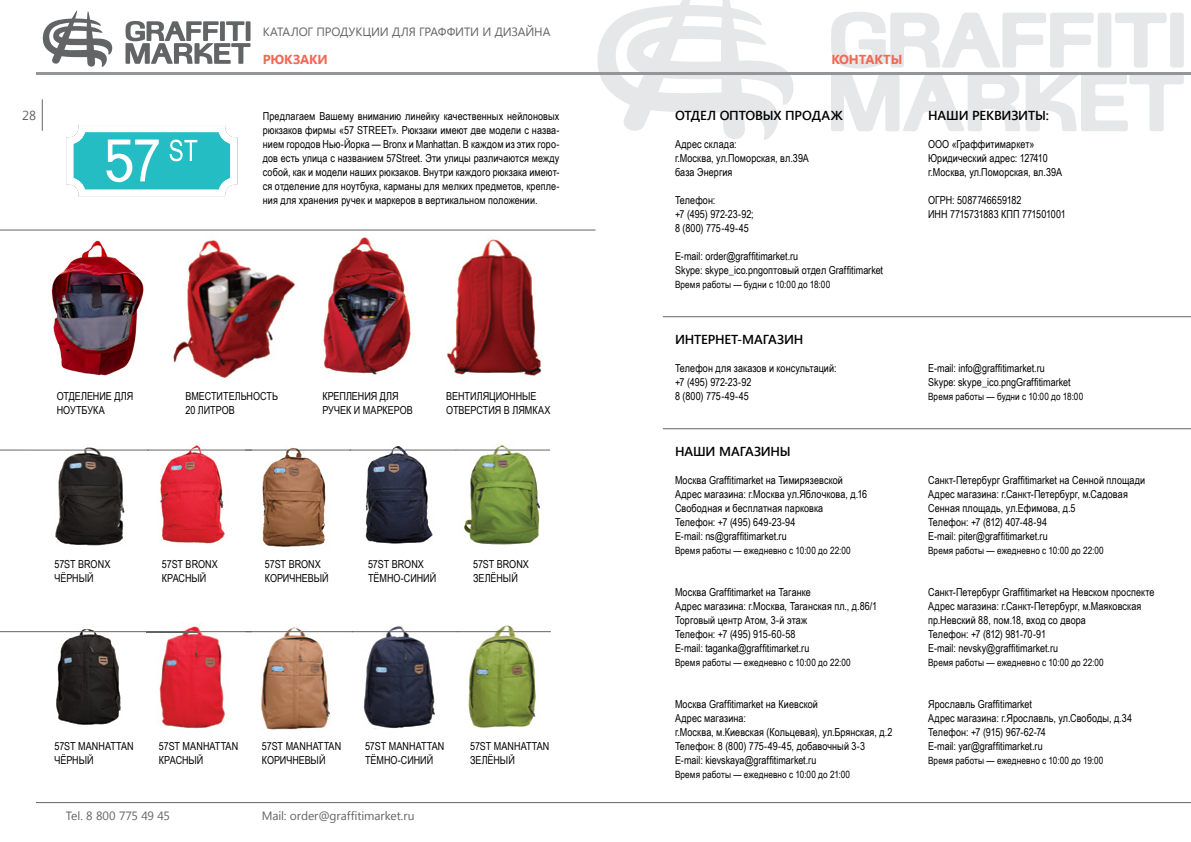
<style>
.page{position:relative;width:1191px;height:842px;background:#fff}
.page>*{position:absolute;margin:0;border:0;box-sizing:border-box;transform-origin:0 0}
.t1{font:600 13px "Segoe UI";letter-spacing:-.015em;color:#000}
.t2{font:700 13px "Segoe UI";letter-spacing:-.01em;color:#f26853}
.t3{font:13px "Segoe UI";color:#636466}
.t4{font:12px "Segoe UI";letter-spacing:-.01em;color:#636466}
.t5{font:11px/14px "Arial Narrow";letter-spacing:.005em;color:#000}
.t6{font:10px "Arial Narrow";letter-spacing:.01em;color:#000}
</style>
<div class="page">
<svg style="left:831px;top:12px;width:262px;height:56px"></svg>
<div style="left:1097px;top:13px;width:14px;height:55px;background:#e6e7e8;border-radius:3px"></div>
<svg style="left:1115px;top:13px;width:51px;height:55px"></svg>
<div style="left:1170px;top:13px;width:13px;height:55px;background:#e6e7e8;border-radius:3px"></div>
<svg style="left:831px;top:75px;width:352px;height:56px"></svg>
<svg style="left:597px;top:0;width:197px;height:140px"></svg>
<hr style="left:36px;top:802px;width:1155px;height:1px;background:#636466">
<hr style="left:42px;top:99px;width:1px;height:32px;background:#636466">
<svg style="left:125px;top:21px;width:125px;height:43px"></svg>
<svg style="left:42px;top:10px;width:71px;height:57px"></svg>
<hr style="left:36px;top:72px;width:1155px;height:3px;background:#939598">
<img style="left:51px;top:240px;width:94px;height:136px">
<svg style="left:66px;top:125px;width:171px;height:72px"></svg>
<img style="left:172px;top:229px;width:125px;height:149px">
<img style="left:312px;top:229px;width:109px;height:146px">
<img style="left:439px;top:229px;width:113px;height:147px">
<hr style="left:0;top:230px;width:595px;height:1px;background:#636466">
<img style="left:462px;top:444px;width:78px;height:101px">
<img style="left:365px;top:446px;width:68px;height:98px">
<img style="left:262px;top:447px;width:64px;height:100px">
<img style="left:159px;top:444px;width:75px;height:102px">
<img style="left:55px;top:447px;width:70px;height:99px">
<svg style="left:0;top:449px;width:199px;height:2px"></svg>
<hr style="left:200px;top:450px;width:52px;height:1px;background:#636466">
<svg style="left:245px;top:449px;width:305px;height:2px"></svg>
<img style="left:253px;top:627px;width:84px;height:104px">
<img style="left:149px;top:626px;width:86px;height:103px">
<img style="left:460px;top:625px;width:84px;height:103px">
<img style="left:45px;top:629px;width:85px;height:96px">
<img style="left:355px;top:626px;width:86px;height:103px">
<svg style="left:0;top:631px;width:146px;height:1px"></svg>
<hr style="left:146px;top:631px;width:52px;height:1px;background:#636466">
<hr style="left:457px;top:631px;width:52px;height:1px;background:#636466">
<svg style="left:200px;top:631px;width:257px;height:1px"></svg>
<hr style="left:513px;top:631px;width:38px;height:1px;background:#636466">
<hr style="left:663px;top:316px;width:528px;height:1px;background:#636466">
<hr style="left:663px;top:428px;width:528px;height:1px;background:#636466">
<p class="t3" style="left:22px;top:106px;width:15px">28</p>
<p class="t4" style="left:263px;top:23px;width:289px">КАТАЛОГ ПРОДУКЦИИ ДЛЯ ГРАФФИТИ И ДИЗАЙНА</p>
<p class="t2" style="left:263px;top:50px;width:64px">рюкзаки</p>
<p class="t5" style="left:263px;top:109px;width:298px;text-align:justify">Предлагаем Вашему вниманию линейку качественных нейлоновых рюкзаков фирмы «57 STREET». Рюкзаки имеют две модели с назва&shy;нием городов Нью-Йорка — Bronx и Manhattan. В каждом из этих горо&shy;дов есть улица с названием 57Street. Эти улицы различаются между собой, как и модели наших рюкзаков. Внутри каждого рюкзака имеют&shy;ся отделение для ноутбука, карманы для мелких предметов, крепле&shy;ния для хранения ручек и маркеров в вертикальном положении.</p>
<p class="t5" style="left:57px;top:389px;width:8px">отделение</p>
<p class="t5" style="left:114px;top:389px;width:8px">для</p>
<p class="t5" style="left:57px;top:403px;width:7px">ноутбука</p>
<p class="t5" style="left:185px;top:389px;width:8px">вместител</p>
<p class="t5" style="left:241px;top:389px;width:14px">ьност</p>
<p class="t5" style="left:272px;top:389px;width:7px">ь</p>
<p class="t5" style="left:185px;top:403px;width:20px">20 литров</p>
<p class="t5" style="left:322px;top:389px;width:7px">крепления</p>
<p class="t5" style="left:380px;top:389px;width:8px">для</p>
<p class="t5" style="left:322px;top:403px;width:7px">ручек</p>
<p class="t5" style="left:354px;top:403px;width:17px">и маркеров</p>
<p class="t5" style="left:446px;top:389px;width:7px">вентиля</p>
<p class="t5" style="left:489px;top:389px;width:15px">ционны</p>
<p class="t5" style="left:530px;top:389px;width:8px">Е</p>
<p class="t5" style="left:446px;top:403px;width:8px">отверстия</p>
<p class="t5" style="left:504px;top:403px;width:16px">в лямках</p>
<p class="t5" style="left:54px;top:557px;width:57px">57ST BRONX<br>ЧЁРНЫЙ</p>
<p class="t5" style="left:162px;top:557px;width:57px">57ST BRONX<br>КРАСНЫЙ</p>
<p class="t5" style="left:265px;top:557px;width:65px">57ST BRONX<br>КОРИЧНЕВЫЙ</p>
<p class="t5" style="left:368px;top:557px;width:70px">57ST BRONX<br>ТЁМНО-СИНИЙ</p>
<p class="t5" style="left:473px;top:557px;width:57px">57ST BRONX<br>ЗЕЛЁНЫЙ</p>
<p class="t5" style="left:54px;top:739px;width:81px">57ST MANHATTAN<br>ЧЁРНЫЙ</p>
<p class="t5" style="left:159px;top:739px;width:81px">57ST MANHATTAN<br>КРАСНЫЙ</p>
<p class="t5" style="left:262px;top:739px;width:81px">57ST MANHATTAN<br>КОРИЧНЕВЫЙ</p>
<p class="t5" style="left:365px;top:739px;width:81px">57ST MANHATTAN<br>ТЁМНО-СИНИЙ</p>
<p class="t5" style="left:470px;top:739px;width:81px">57ST MANHATTAN<br>ЗЕЛЁНЫЙ</p>
<p class="t4" style="left:66px;top:807px;width:106px">Tel. 8 800 775 49 45</p>
<p class="t4" style="left:262px;top:807px;width:154px">Mail: order@graffitimarket.ru</p>
<p class="t2" style="left:831px;top:50px;width:72px">контакты</p>
<p class="t1" style="left:675px;top:106px;width:169px">Отдел оптовых продаж</p>
<p class="t5" style="left:675px;top:137px;width:135px">Адрес склада:<br>г.Москва, ул.Поморская, вл.39А база Энергия</p>
<p class="t5" style="left:675px;top:193px;width:80px">Телефон:<br>+7 (495) 972-23-92;<br>8 (800) 775-49-45</p>
<p class="t5" style="left:675px;top:249px;width:210px">E-mail: order@graffitimarket.ru<br>Skype: skype_ico.pngоптовый отдел Graffitimarket</p>
<p class="t6" style="left:675px;top:277px;width:157px">Время работы — будни с 10:00 до 18:00</p>
<p class="t1" style="left:928px;top:106px;width:122px">Наши реквизиты:</p>
<p class="t5" style="left:928px;top:137px;width:135px">ООО «Граффитимаркет»<br>Юридический адрес: 127410 г.Москва, ул.Поморская, вл.39А</p>
<p class="t5" style="left:928px;top:193px;width:139px">ОГРН: 5087746659182<br>ИНН 7715731883 КПП 771501001</p>
<p class="t1" style="left:675px;top:330px;width:130px">И нтернет-магазин</p>
<p class="t5" style="left:675px;top:361px;width:163px">Телефон для заказов и консультаций: +7 (495) 972-23-92<br>8 (800) 775-49-45</p>
<p class="t5" style="left:928px;top:361px;width:144px">E-mail: info@graffitimarket.ru<br>Skype: skype_ico.pngGraffitimarket</p>
<p class="t6" style="left:928px;top:389px;width:157px">Время работы — будни с 10:00 до 18:00</p>
<p class="t1" style="left:675px;top:442px;width:11px">НАШИ</p>
<p class="t1" style="left:719px;top:442px;width:10px">МАГАЗИНЫ</p>
<p class="t5" style="left:675px;top:473px;width:194px">Москва Graffitimarket на Тимирязевской Адрес магазина: г.Москва ул.Яблочкова, д.16<br>Свободная и бесплатная парковка<br>Телефон: +7 (495) 649-23-94<br>E-mail: ns@graffitimarket.ru</p>
<p class="t6" style="left:675px;top:543px;width:177px">Время работы — ежедневно с 10:00 до 22:00</p>
<p class="t5" style="left:675px;top:585px;width:204px">Москва Graffitimarket на Таганке<br>Адрес магазина: г.Москва, Таганская пл., д.86/1<br>Торговый центр Атом, 3-й этаж<br>Телефон: +7 (495) 915-60-58<br>E-mail: taganka@graffitimarket.ru</p>
<p class="t6" style="left:675px;top:655px;width:177px">Время работы — ежедневно с 10:00 до 22:00</p>
<p class="t5" style="left:675px;top:697px;width:219px">Москва Graffitimarket на Киевской<br>Адрес магазина:<br>г.Москва, м.Киевская (Кольцевая), ул.Брянская, д.2<br>Телефон: 8 (800) 775-49-45, добавочный 3-3<br>E-mail: kievskaya@graffitimarket.ru</p>
<p class="t6" style="left:675px;top:767px;width:177px">Время работы — ежедневно с 10:00 до 21:00</p>
<p class="t5" style="left:928px;top:473px;width:219px">Санкт-Петербург Graffitimarket на Сенной площади Адрес магазина: г.Санкт-Петербург, м.Садовая Сенная площадь, ул.Ефимова, д.5<br>Телефон: +7 (812) 407-48-94<br>E-mail: piter@graffitimarket.ru</p>
<p class="t6" style="left:928px;top:543px;width:177px">Время работы — ежедневно с 10:00 до 22:00</p>
<p class="t5" style="left:928px;top:585px;width:228px">Cанкт-Петербург Graffitimarket на Невском проспекте Адрес магазина: г.Санкт-Петербург, м.Маяковская пр.Невский 88, пом.18, вход со двора<br>Телефон: +7 (812) 981-70-91<br>E-mail: nevsky@graffitimarket.ru</p>
<p class="t6" style="left:928px;top:655px;width:177px">Время работы — ежедневно с 10:00 до 22:00</p>
<p class="t5" style="left:928px;top:697px;width:205px">Ярославль Graffitimarket<br>Адрес магазина: г.Ярославль, ул.Свободы, д.34<br>Телефон: +7 (915) 967-62-74<br>E-mail: yar@graffitimarket.ru</p>
<p class="t6" style="left:928px;top:753px;width:177px">Время работы — ежедневно с 10:00 до 19:00</p>
</div>
